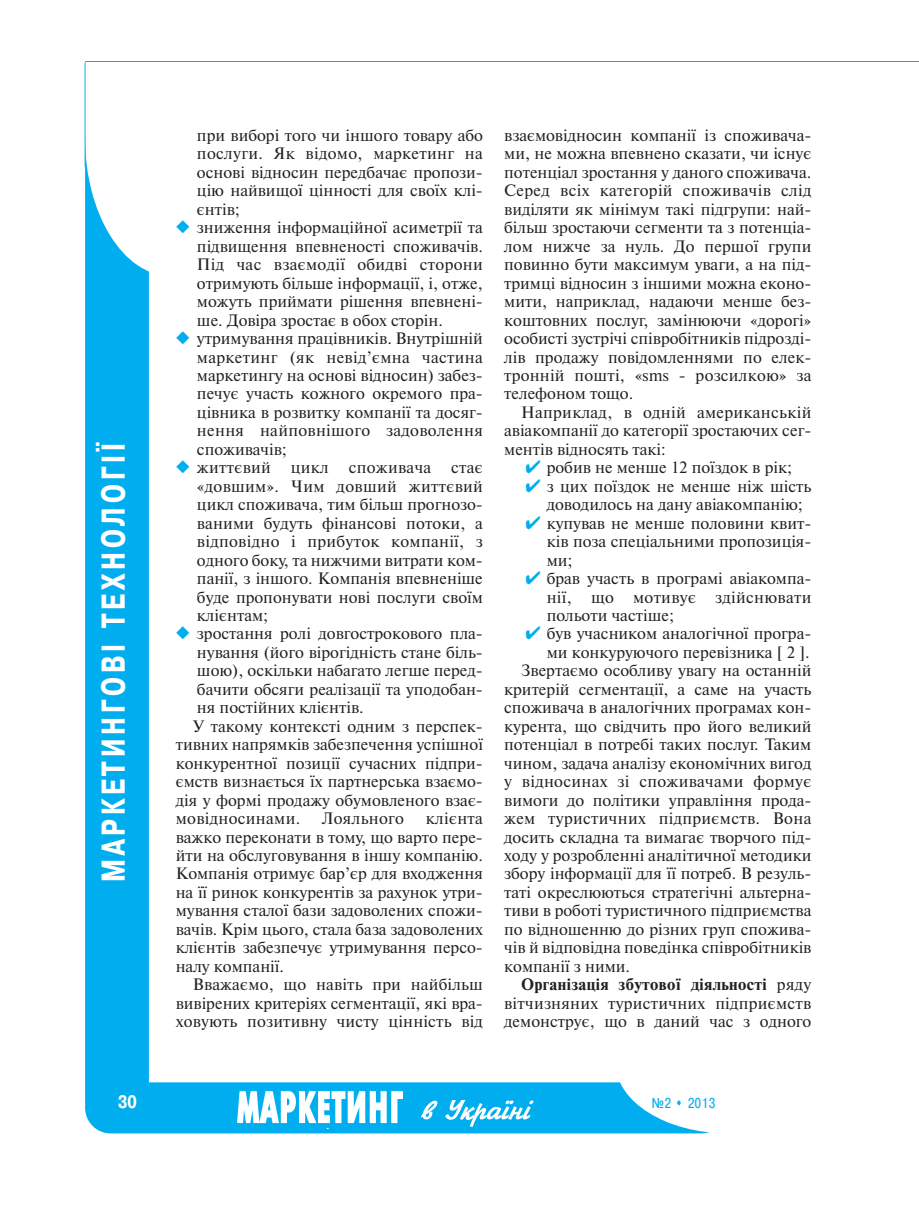
<style>
.page{position:relative;width:919px;height:1217px;background:#fff}
.page>*{position:absolute;margin:0;border:0;box-sizing:border-box;transform-origin:0 0}
.t1{font:700 33px "Pragmatica Cond C";letter-spacing:.13em;color:#fff;scale:.9 1}
.t2{font:700 18px "Pragmatica Cond C";color:#fff}
.t3{font:16.5px/18.5px "Newton C";color:#231f20;text-align:justify}
.t4{font:16.5px "Newton C";letter-spacing:.02em;color:#231f20}
.t5{font:700 16.5px "Newton C";letter-spacing:.02em;color:#231f20}
.t6{font:14.25px "Pragmatica Cond C";color:#00aeef}
.s1{font-family:"Dixieland";font-size:18px;color:#00aeef}
.s2{font-weight:400}
</style>
<div class="page">
<div style="left:85px;top:112px;width:64px;height:1019px;background:#00aeef;border-radius:32px"></div>
<div style="left:85px;top:1082px;width:642px;height:51px;background:#00aeef;border-radius:26px"></div>
<img style="left:237px;top:1091px;width:166px;height:37px">
<img style="left:421px;top:1100px;width:112px;height:26px">
<div style="left:85px;top:0;width:172px;height:276px;background:#fff;border-radius:50%"></div>
<div style="left:615px;top:991px;width:226px;height:142px;background:#fff;border-radius:50%"></div>
<hr style="left:85px;top:62px;width:1px;height:104px;background:#00aeef">
<hr style="left:85px;top:61px;width:833px;height:1px;background:#00aeef">
<h1 class="t1" style="left:94px;top:881px;width:489px;rotate:-90deg">МАРКЕТИНГОВІ ТЕХНОЛОГІЇ</h1>
<p class="t3" style="left:197px;top:126px;width:287px">при виборі того чи іншого товару або послуги. Як відомо, маркетинг на основі відносин передбачає пропози&shy;цію найвищої цінності для своїх клі&shy;єнтів;</p>
<p class="t3" style="left:197px;top:218px;width:287px;text-indent:-21px"><span class="s1">-</span> зниження інформаційної асиметрії та підвищення впевненості споживачів.<br>Під час взаємодії обидві сторони отримують більше інформації, і, отже, можуть приймати рішення впевнені&shy;ше. Довіра зростає в обох сторін.</p>
<p class="t3" style="left:197px;top:329px;width:287px;text-indent:-21px"><span class="s1">-</span> утримування працівників. Внутрішній маркетинг (як невід’ємна частина маркетингу на основі відносин) забез&shy;печує участь кожного окремого пра&shy;цівника в розвитку компанії та досяг&shy;нення найповнішого задоволення споживачів;</p>
<p class="t3" style="left:197px;top:458px;width:287px;text-indent:-21px"><span class="s1">-</span> життєвий цикл споживача стає «довшим». Чим довший життєвий цикл споживача, тим більш прогнозо&shy;ваними будуть фінансові потоки, а відповідно і прибуток компанії, з одного боку, та нижчими витрати ком&shy;панії, з іншого. Компанія впевненіше буде пропонувати нові послуги своїм клієнтам;</p>
<p class="t3" style="left:176px;top:624px;width:309px"><span class="s1">-</span> зростання ролі довгострокового пла-</p>
<p class="t3" style="left:197px;top:643px;width:287px">нування (його вірогідність стане біль-</p>
<p class="t3" style="left:197px;top:661px;width:287px">шою), оскільки набагато легше перед-</p>
<p class="t3" style="left:197px;top:679px;width:287px">бачити обсяги реалізації та уподобан-</p>
<p class="t3" style="left:197px;top:698px;width:168px">ня постійних клієнтів.</p>
<p class="t3" style="left:193px;top:716px;width:292px">У такому контексті одним з перспек-</p>
<p class="t3" style="left:176px;top:735px;width:309px">тивних напрямків забезпечення успішної</p>
<p class="t3" style="left:176px;top:753px;width:309px">конкурентної позиції сучасних підпри-</p>
<p class="t3" style="left:176px;top:772px;width:309px">ємств визнається їх партнерська взаємо-</p>
<p class="t3" style="left:176px;top:790px;width:309px">дія у формі продажу обумовленого взає-</p>
<p class="t4" style="left:176px;top:808px;width:126px">мовідносинами.</p>
<p class="t4" style="left:322px;top:808px;width:84px">Лояльного</p>
<p class="t3" style="left:176px;top:809px;width:309px;text-indent:250px">клієнта важко переконати в тому, що варто пере&shy;йти на обслуговування в іншу компанію.<br>Компанія отримує бар’єр для входження на її ринок конкурентів за рахунок утри&shy;мування сталої бази задоволених спожи&shy;вачів. Крім цього, стала база задоволених клієнтів забезпечує утримування персо&shy;налу компанії.</p>
<p class="t3" style="left:176px;top:975px;width:309px;text-indent:17px">Вважаємо, що навіть при найбільш вивірених критеріях сегментації, які вра&shy;ховують позитивну чисту цінність від</p>
<p class="t3" style="left:504px;top:126px;width:309px">взаємовідносин компанії із споживача&shy;ми, не можна впевнено сказати, чи існує потенціал зростання у даного споживача.<br>Серед всіх категорій споживачів слід виділяти як мінімум такі підгрупи: най&shy;більш зростаючи сегменти та з потенціа&shy;лом нижче за нуль. До першої групи повинно бути максимум уваги, а на під&shy;тримці відносин з іншими можна еконо&shy;мити, наприклад, надаючи менше без&shy;коштовних послуг, замінюючи «дорогі» особисті зустрічі співробітників підрозді&shy;лів продажу повідомленнями по елек&shy;тронній пошті, «sms - розсилкою» за телефоном тощо.</p>
<p class="t3" style="left:504px;top:403px;width:309px;text-indent:17px">Наприклад, в одній американській авіакомпанії до категорії зростаючих сег&shy;ментів відносять такі:</p>
<p class="t3" style="left:546px;top:458px;width:247px">робив не менше 12 поїздок в рік;</p>
<p class="t3" style="left:546px;top:476px;width:266px">з цих поїздок не менше ніж шість</p>
<p class="t3" style="left:546px;top:495px;width:258px">доводилось на дану авіакомпанію;</p>
<p class="t3" style="left:546px;top:513px;width:266px">купував не менше половини квит-</p>
<p class="t3" style="left:546px;top:532px;width:266px">ків поза спеціальними пропозиція-</p>
<p class="t3" style="left:546px;top:550px;width:27px">ми;</p>
<p class="t3" style="left:546px;top:569px;width:266px">брав участь в програмі авіакомпа-</p>
<p class="t4" style="left:546px;top:587px;width:266px">нії, що мотивує здійснювати</p>
<p class="t3" style="left:546px;top:606px;width:129px">польоти частіше;</p>
<p class="t3" style="left:546px;top:624px;width:266px">був учасником аналогічної програ-</p>
<p class="t3" style="left:546px;top:643px;width:264px">ми конкуруючого перевізника [ 2 ].</p>
<p class="t3" style="left:521px;top:661px;width:292px">Звертаємо особливу увагу на останній</p>
<p class="t3" style="left:504px;top:679px;width:309px">критерій сегментації, а саме на участь</p>
<p class="t3" style="left:504px;top:698px;width:309px">споживача в аналогічних програмах кон-</p>
<p class="t3" style="left:504px;top:716px;width:309px">курента, що свідчить про його великий</p>
<p class="t3" style="left:504px;top:735px;width:309px">потенціал в потребі таких послуг. Таким</p>
<p class="t3" style="left:504px;top:753px;width:309px">чином, задача аналізу економічних вигод</p>
<p class="t4" style="left:504px;top:771px;width:309px">у відносинах зі споживачами формує</p>
<p class="t3" style="left:504px;top:790px;width:309px">вимоги до політики управління прода-</p>
<p class="t4" style="left:504px;top:808px;width:309px">жем туристичних підприємств. Вона</p>
<p class="t3" style="left:504px;top:827px;width:309px">досить складна та вимагає творчого під-</p>
<p class="t3" style="left:504px;top:845px;width:309px">ходу у розробленні аналітичної методики</p>
<p class="t3" style="left:504px;top:864px;width:309px">збору інформації для її потреб. В резуль-</p>
<p class="t3" style="left:504px;top:882px;width:309px">таті окреслюються стратегічні альтерна-</p>
<p class="t3" style="left:504px;top:901px;width:309px">тиви в роботі туристичного підприємства</p>
<p class="t3" style="left:504px;top:919px;width:309px">по відношенню до різних груп спожива-</p>
<p class="t3" style="left:504px;top:938px;width:309px">чів й відповідна поведінка співробітників</p>
<p class="t3" style="left:504px;top:956px;width:127px">компанії з ними.</p>
<p class="t5" style="left:521px;top:974px;width:292px">Організація збутової діяльності <span class="s2">ряду</span></p>
<p class="t3" style="left:504px;top:993px;width:309px">вітчизняних туристичних підприємств</p>
<p class="t3" style="left:504px;top:1012px;width:309px">демонструє, що в даний час з одного</p>
<p class="t2" style="left:118px;top:1090px;width:20px">30</p>
<p class="t6" style="left:652px;top:1093px;width:65px">№2 ▲ 2013</p>
</div>
